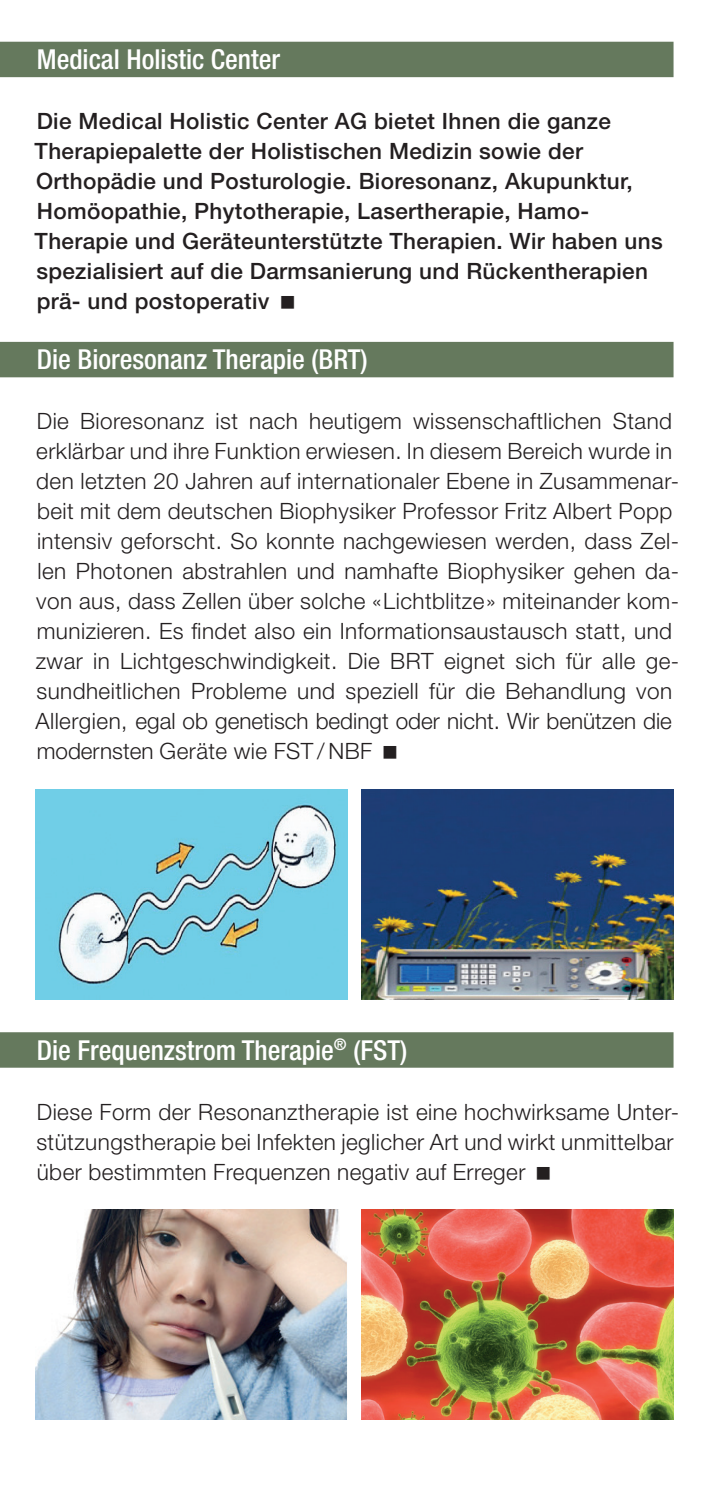
<style>
.page{position:relative;width:709px;height:1489px;background:#fff}
.page>*{position:absolute;margin:0;border:0;box-sizing:border-box;transform-origin:0 0}
.t1{font:500 condensed 27.5px "Helvetica Neue";color:#fff}
.t2{font:300 22.5px/30px "Helvetica Neue";letter-spacing:.02em;color:#231f20}
.t3{font:500 22.5px/30px "Helvetica Neue";letter-spacing:.015em;color:#231f20}
</style>
<div class="page">
<div style="left:0;top:42px;width:673px;height:35px;background:#65795d"></div>
<div style="left:0;top:342px;width:673px;height:35px;background:#65795d"></div>
<div style="left:0;top:1032px;width:673px;height:35px;background:#65795d"></div>
<img style="left:35px;top:789px;width:312px;height:210px">
<img style="left:35px;top:1209px;width:312px;height:210px">
<img style="left:361px;top:789px;width:312px;height:210px">
<img style="left:361px;top:1209px;width:312px;height:210px">
<p class="t1" style="left:37px;top:43px;width:245px">Medical Holistic Center</p>
<p class="t3" style="left:35px;top:106px;width:629px">Die Medical Holistic Center AG bietet Ihnen die ganze Therapiepalette der Holistischen Medizin sowie der Orthopädie und Posturologie. Bioresonanz, Akupunktur, Homöopathie, Phytotherapie, Lasertherapie, Hamo-Therapie und Geräteunterstützte Therapien. Wir haben uns spezialisiert auf die Darmsanierung und Rückentherapien prä- und postoperativ</p>
<p class="t1" style="left:37px;top:343px;width:332px">Die Bioresonanz Therapie (BRT)</p>
<p class="t2" style="left:35px;top:406px;width:645px">Die Bioresonanz ist nach heutigem wissenschaftlichen Stand erklärbar und ihre Funktion erwiesen. In diesem Bereich wurde in den letzten 20 Jahren auf internationaler Ebene in Zusammenar&shy;beit mit dem deutschen Biophysiker Professor Fritz Albert Popp intensiv geforscht. So konnte nachgewiesen werden, dass Zel&shy;len Photonen abstrahlen und namhafte Biophysiker gehen da&shy;von aus, dass Zellen über solche «Lichtblitze» miteinander kom&shy;munizieren. Es findet also ein Informationsaustausch statt, und zwar in Lichtgeschwindigkeit. Die BRT eignet sich für alle ge&shy;sundheitlichen Probleme und speziell für die Behandlung von Allergien, egal ob genetisch bedingt oder nicht. Wir benützen die modernsten Geräte wie FST / NBF</p>
<p class="t1" style="left:37px;top:1033px;width:372px">Die Frequenzstrom Therapie<sup>®</sup> (FST)</p>
<p class="t2" style="left:36px;top:1096px;width:644px">Diese Form der Resonanztherapie ist eine hochwirksame Unter&shy;stützungstherapie bei Infekten jeglicher Art und wirkt unmittelbar über bestimmten Frequenzen negativ auf Erreger</p>
</div>
